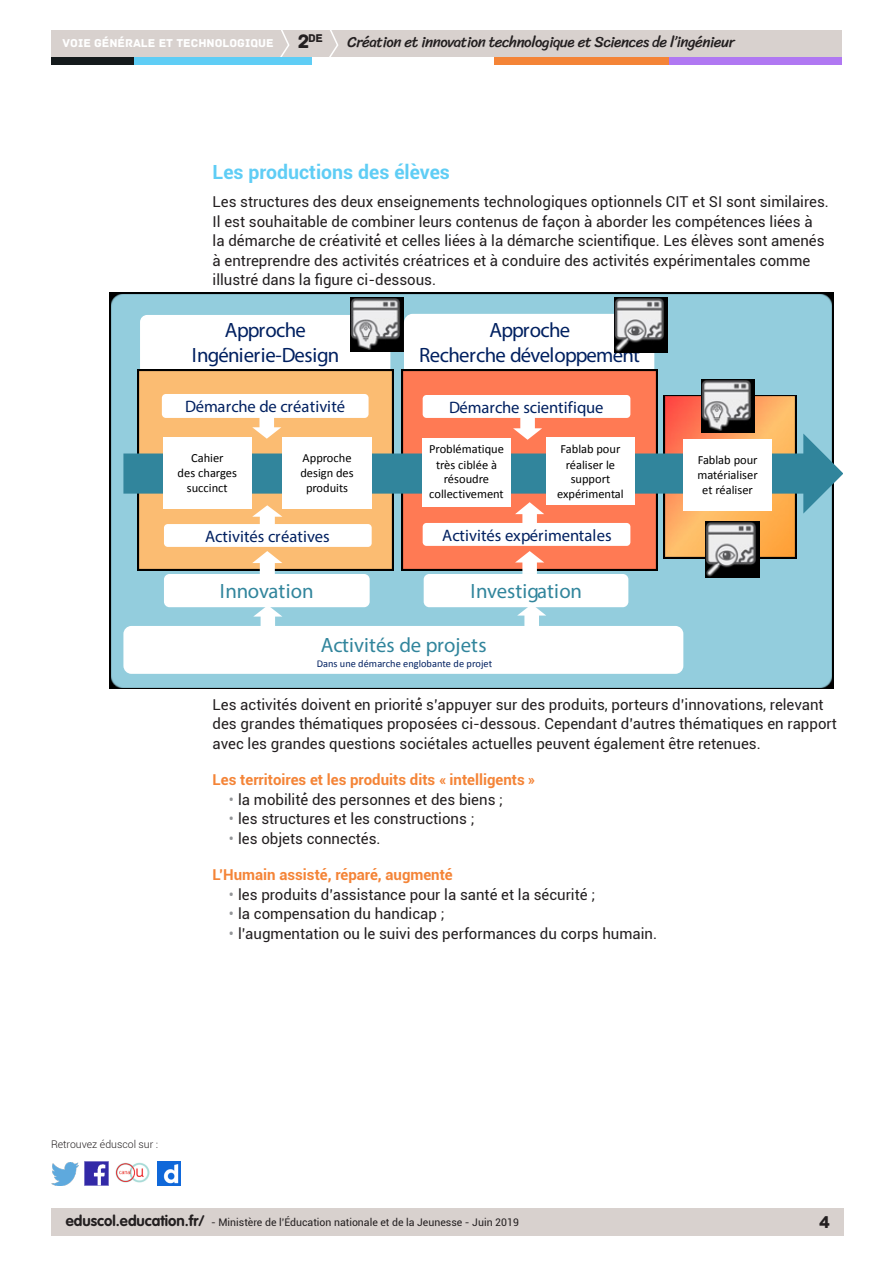
<style>
.page{position:relative;width:893px;height:1263px;background:#fff}
.page>*{position:absolute;margin:0;border:0;box-sizing:border-box;transform-origin:0 0}
.t1{font:20.7px/24.9px "Myriad Pro";letter-spacing:-.03em;color:#002060;text-align:center}
.t2{font:20.7px "Myriad Pro";color:#31859c}
._03_titre_2{font:700 19.5px "Roboto";color:#5fcdf5}
.t3{font:18px "Archive";color:#231f20}
.t4{font:16.65px "Myriad Pro";color:#002060}
.Texte_courant{font:15px/19.5px "Roboto";color:#231f20}
._04_titre_3{font:700 15px "Roboto";color:#f48437}
.t5{font:15px "Sriracha";letter-spacing:-.03em;color:#231f20}
.t6{font:12.45px/15px "Calibri";color:#000;text-align:center}
.t7{font:12px "Archive";color:#fff}
.t8{font:11.85px "Archive";color:#231f20}
.t9{font:10.5px "Roboto";color:#231f20}
.t10{font:300 10.5px "Roboto";color:#231f20}
.t11{font:10.35px "Calibri";color:#002060}
.s1{font-size:20.4px}
.s2{color:#939598}
.s3{font-family:"VAG Rounded Std";font-weight:700;font-size:15px}
</style>
<div class="page">
<div style="left:51px;top:1209px;width:792px;height:27px;background:#d8d1ce"></div>
<img style="left:85px;top:1162px;width:23px;height:23px">
<img style="left:51px;top:1163px;width:28px;height:22px">
<img style="left:158px;top:1162px;width:22px;height:23px">
<img style="left:115px;top:1162px;width:35px;height:21px">
<div style="left:51px;top:30px;width:791px;height:27px;background:#d8d1ce"></div>
<svg style="left:280px;top:30px;width:10px;height:27px"></svg>
<svg style="left:329px;top:30px;width:9px;height:27px"></svg>
<div style="left:133px;top:57px;width:179px;height:8px;background:#5fcdf5"></div>
<div style="left:51px;top:57px;width:82px;height:8px;background:#141a1c"></div>
<div style="left:667px;top:57px;width:175px;height:8px;background:#b078f2"></div>
<div style="left:494px;top:57px;width:175px;height:8px;background:#f48437"></div>
<img style="left:110px;top:293px;width:723px;height:396px">
<div style="left:123px;top:626px;width:560px;height:48px;background:#fff;border-radius:8px"></div>
<div style="left:140px;top:315px;width:250px;height:71px;background:#fff;border-radius:7px"></div>
<div style="left:164px;top:574px;width:206px;height:33px;background:#fff;border-radius:6px"></div>
<img style="left:138px;top:369px;width:255px;height:202px">
<div style="left:164px;top:524px;width:208px;height:23px;background:#fff;border-radius:4px"></div>
<svg style="left:252px;top:551px;width:30px;height:23px"></svg>
<svg style="left:253px;top:607px;width:29px;height:19px"></svg>
<div style="left:162px;top:394px;width:207px;height:24px;background:#fff;border-radius:4px"></div>
<img style="left:351px;top:297px;width:53px;height:54px">
<img style="left:664px;top:395px;width:133px;height:163px">
<img style="left:705px;top:522px;width:54px;height:55px">
<img style="left:701px;top:379px;width:53px;height:53px">
<div style="left:404px;top:314px;width:250px;height:83px;background:#fff;border-radius:9px"></div>
<img style="left:402px;top:369px;width:255px;height:202px">
<div style="left:424px;top:574px;width:204px;height:33px;background:#fff;border-radius:6px"></div>
<div style="left:423px;top:523px;width:207px;height:23px;background:#fff;border-radius:4px"></div>
<svg style="left:515px;top:551px;width:29px;height:23px"></svg>
<svg style="left:517px;top:607px;width:29px;height:19px"></svg>
<div style="left:423px;top:395px;width:207px;height:23px;background:#fff;border-radius:4px"></div>
<img style="left:615px;top:297px;width:53px;height:55px">
<svg style="left:123px;top:433px;width:719px;height:81px;background:#87968e"></svg>
<svg style="left:163px;top:416px;width:209px;height:112px"></svg>
<svg style="left:423px;top:417px;width:212px;height:109px"></svg>
<svg style="left:683px;top:439px;width:89px;height:71px"></svg>
<p class="t8" style="left:298px;top:31px;width:27px"><span class="s1">2</span>de</p>
<p class="t7" style="left:63px;top:36px;width:212px">VOIE GÉNÉRALE ET TECHNOLOGIQUE</p>
<p class="t5" style="left:348px;top:33px;width:389px">Création et innovation technologique et Sciences de l’ingénieur</p>
<p class="_03_titre_2" style="left:213px;top:159px;width:239px">Les productions des élèves</p>
<p class="Texte_courant" style="left:213px;top:192px;width:618px">Les structures des deux enseignements technologiques optionnels CIT et SI sont similaires.<br>Il est souhaitable de combiner leurs contenus de façon à aborder les compétences liées à<br>la démarche de créativité́et celles liées à la démarche scientifique. Les élèves sont amenés à entreprendre des activités créatrices et à conduire des activités expérimentales comme illustré dans la figure ci-dessous.</p>
<p class="t1" style="left:192px;top:317px;width:149px">Approche<br>Ingénierie-Design</p>
<p class="t4" style="left:185px;top:396px;width:161px">Démarche de créativité</p>
<p class="t1" style="left:419px;top:317px;width:222px">Approche<br>Recherche développement</p>
<p class="t4" style="left:449px;top:397px;width:156px">Démarche scientifique</p>
<p class="t6" style="left:178px;top:450px;width:61px">Cahier<br>des charges succinct</p>
<p class="t6" style="left:429px;top:442px;width:76px">Problématique très ciblée à résoudre collectivement</p>
<p class="t6" style="left:557px;top:442px;width:68px">Fablab pour réaliser le support expérimental</p>
<p class="t6" style="left:697px;top:452px;width:62px">Fablab pour matérialiser et réaliser</p>
<p class="t6" style="left:300px;top:450px;width:55px">Approche design des produits</p>
<p class="t4" style="left:205px;top:526px;width:126px">Activités créatives</p>
<p class="t2" style="left:220px;top:578px;width:95px">Innovation</p>
<p class="t4" style="left:442px;top:525px;width:171px">Activités expérimentales</p>
<p class="t2" style="left:471px;top:578px;width:113px">Investigation</p>
<p class="t2" style="left:321px;top:632px;width:167px">Activités de projets</p>
<p class="t11" style="left:317px;top:657px;width:177px">Dans une démarche englobante de projet</p>
<p class="Texte_courant" style="left:213px;top:694px;width:626px">Les activités doivent en priorité́s’appuyer sur des produits, porteurs d’innovations, relevant des grandes thématiques proposées ci-dessous. Cependant d’autres thématiques en rapport avec les grandes questions sociétales actuelles peuvent également être retenues.</p>
<p class="_04_titre_3" style="left:213px;top:769px;width:324px">Les territoires et les produits dits « intelligents »</p>
<p class="Texte_courant" style="left:229px;top:789px;width:276px"><span class="s2">•</span> la mobilité́des personnes et des biens ;</p>
<p class="Texte_courant" style="left:229px;top:808px;width:247px"><span class="s2">•</span> les structures et les constructions ;</p>
<p class="Texte_courant" style="left:229px;top:828px;width:153px"><span class="s2">•</span> les objets connectés.</p>
<p class="_04_titre_3" style="left:213px;top:864px;width:237px">L’Humain assisté, réparé, augmenté</p>
<p class="Texte_courant" style="left:229px;top:884px;width:368px"><span class="s2">•</span> les produits d’assistance pour la santé et la sécurité ;</p>
<p class="Texte_courant" style="left:229px;top:903px;width:217px"><span class="s2">•</span> la compensation du handicap ;</p>
<p class="Texte_courant" style="left:229px;top:923px;width:430px"><span class="s2">•</span> l’augmentation ou le suivi des performances du corps humain.</p>
<p class="t10" style="left:51px;top:1137px;width:109px">Retrouvez éduscol sur :</p>
<p class="t9" style="left:66px;top:1215px;width:454px"><span class="s3">eduscol.education.fr/</span> - Ministère de l’Éducation nationale et de la Jeunesse - Juin 2019</p>
<p class="t3" style="left:819px;top:1211px;width:13px">4</p>
</div>
